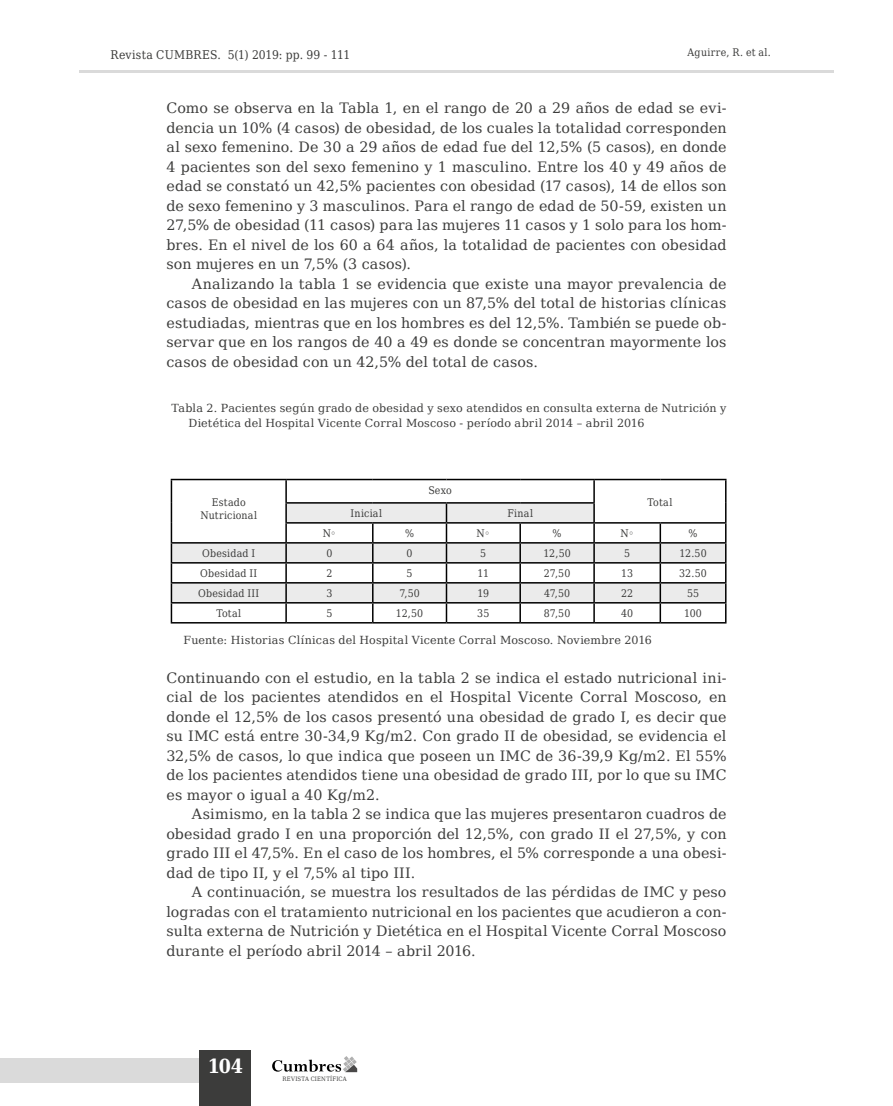
<style>
.page{position:relative;width:893px;height:1106px;background:#fff}
.page>*{position:absolute;margin:0;border:0;box-sizing:border-box;transform-origin:0 0}
.t1{font:700 19.5px "DejaVu Serif Condensed";color:#fff}
.t2{font:14.25px/19.5px "DejaVu Serif";letter-spacing:.01em;color:#3c3c3b;text-align:justify}
.t3{font:12px "DejaVu Serif Condensed";letter-spacing:.015em;color:#3c3c3b}
.t4{font:11.1px/15px "DejaVu Serif";letter-spacing:.02em;color:#3c3c3b}
.t5{font:10.5px/12.8px "DejaVu Serif Condensed";letter-spacing:.015em;color:#3c3c3b;text-align:center}
.t6{font:10.5px "DejaVu Serif Condensed";letter-spacing:.035em;color:#3c3c3b}
.t7{font:6px "DejaVu Serif Condensed";letter-spacing:.03em;color:#3c3c3b}
</style>
<div class="page">
<div style="left:0;top:1058px;width:205px;height:24px;background:#dadada"></div>
<hr style="left:79px;top:70px;width:754px;height:3px;background:#dadada">
<div style="left:200px;top:1050px;width:51px;height:56px;background:#3c3c3b"></div>
<svg style="left:272px;top:1056px;width:85px;height:16px"></svg>
<svg style="left:172px;top:503px;width:553px;height:99px;fill:#ebebeb"></svg>
<hr style="left:171px;top:479px;width:115px;height:1px;background:#000">
<hr style="left:286px;top:479px;width:87px;height:1px;background:#000">
<hr style="left:285px;top:480px;width:2px;height:22px;background:#000">
<hr style="left:373px;top:479px;width:73px;height:1px;background:#000">
<hr style="left:446px;top:479px;width:74px;height:1px;background:#000">
<hr style="left:520px;top:479px;width:74px;height:1px;background:#000">
<hr style="left:594px;top:479px;width:66px;height:1px;background:#000">
<hr style="left:593px;top:480px;width:2px;height:22px;background:#000">
<hr style="left:660px;top:479px;width:66px;height:1px;background:#000">
<hr style="left:285px;top:502px;width:88px;height:1px;background:#000">
<hr style="left:373px;top:502px;width:73px;height:1px;background:#000">
<hr style="left:446px;top:502px;width:74px;height:1px;background:#000">
<hr style="left:520px;top:502px;width:75px;height:1px;background:#000">
<hr style="left:285px;top:522px;width:88px;height:1px;background:#000">
<hr style="left:373px;top:522px;width:73px;height:1px;background:#000">
<hr style="left:446px;top:522px;width:74px;height:1px;background:#000">
<hr style="left:520px;top:522px;width:74px;height:1px;background:#000">
<hr style="left:594px;top:522px;width:66px;height:1px;background:#000">
<hr style="left:660px;top:522px;width:66px;height:1px;background:#000">
<hr style="left:171px;top:542px;width:115px;height:1px;background:#000">
<hr style="left:286px;top:542px;width:87px;height:1px;background:#000">
<hr style="left:373px;top:542px;width:73px;height:1px;background:#000">
<hr style="left:446px;top:542px;width:74px;height:1px;background:#000">
<hr style="left:520px;top:542px;width:74px;height:1px;background:#000">
<hr style="left:594px;top:542px;width:66px;height:1px;background:#000">
<hr style="left:660px;top:542px;width:66px;height:1px;background:#000">
<hr style="left:171px;top:562px;width:115px;height:1px;background:#000">
<hr style="left:286px;top:562px;width:87px;height:1px;background:#000">
<hr style="left:373px;top:562px;width:73px;height:1px;background:#000">
<hr style="left:446px;top:562px;width:74px;height:1px;background:#000">
<hr style="left:520px;top:562px;width:74px;height:1px;background:#000">
<hr style="left:594px;top:562px;width:66px;height:1px;background:#000">
<hr style="left:660px;top:562px;width:66px;height:1px;background:#000">
<hr style="left:171px;top:582px;width:115px;height:1px;background:#000">
<hr style="left:286px;top:582px;width:87px;height:1px;background:#000">
<hr style="left:373px;top:582px;width:73px;height:1px;background:#000">
<hr style="left:446px;top:582px;width:74px;height:1px;background:#000">
<hr style="left:520px;top:582px;width:74px;height:1px;background:#000">
<hr style="left:594px;top:582px;width:66px;height:1px;background:#000">
<hr style="left:660px;top:582px;width:66px;height:1px;background:#000">
<hr style="left:171px;top:602px;width:115px;height:1px;background:#000">
<svg style="left:171px;top:480px;width:1px;height:142px"></svg>
<hr style="left:286px;top:602px;width:87px;height:1px;background:#000">
<svg style="left:285px;top:503px;width:2px;height:119px"></svg>
<hr style="left:373px;top:602px;width:73px;height:1px;background:#000">
<svg style="left:372px;top:523px;width:2px;height:99px"></svg>
<hr style="left:446px;top:602px;width:74px;height:1px;background:#000">
<svg style="left:446px;top:503px;width:1px;height:119px"></svg>
<hr style="left:520px;top:602px;width:74px;height:1px;background:#000">
<svg style="left:519px;top:523px;width:2px;height:99px"></svg>
<hr style="left:594px;top:602px;width:66px;height:1px;background:#000">
<svg style="left:593px;top:503px;width:2px;height:119px"></svg>
<hr style="left:660px;top:602px;width:66px;height:1px;background:#000">
<svg style="left:660px;top:523px;width:1px;height:99px"></svg>
<svg style="left:725px;top:480px;width:1px;height:142px"></svg>
<hr style="left:171px;top:622px;width:115px;height:1px;background:#000">
<hr style="left:286px;top:622px;width:87px;height:1px;background:#000">
<hr style="left:373px;top:622px;width:73px;height:1px;background:#000">
<hr style="left:446px;top:622px;width:74px;height:1px;background:#000">
<hr style="left:520px;top:622px;width:74px;height:1px;background:#000">
<hr style="left:594px;top:622px;width:66px;height:1px;background:#000">
<hr style="left:660px;top:622px;width:66px;height:1px;background:#000">
<p class="t3" style="left:111px;top:46px;width:241px">Revista CUMBRES. 5(1) 2019: pp. 99 - 111</p>
<p class="t6" style="left:687px;top:44px;width:85px">Aguirre, R. et al.</p>
<p class="t2" style="left:166px;top:98px;width:562px">Como se observa en la Tabla 1, en el rango de 20 a 29 años de edad se evi&shy;dencia un 10% (4 casos) de obesidad, de los cuales la totalidad corresponden al sexo femenino. De 30 a 29 años de edad fue del 12,5% (5 casos), en donde 4 pacientes son del sexo femenino y 1 masculino. Entre los 40 y 49 años de edad se constató un 42,5% pacientes con obesidad (17 casos), 14 de ellos son de sexo femenino y 3 masculinos. Para el rango de edad de 50-59, existen un 27,5% de obesidad (11 casos) para las mujeres 11 casos y 1 solo para los hom&shy;bres. En el nivel de los 60 a 64 años, la totalidad de pacientes con obesidad son mujeres en un 7,5% (3 casos).</p>
<p class="t2" style="left:166px;top:274px;width:562px;text-indent:26px">Analizando la tabla 1 se evidencia que existe una mayor prevalencia de casos de obesidad en las mujeres con un 87,5% del total de historias clínicas estudiadas, mientras que en los hombres es del 12,5%. También se puede ob&shy;servar que en los rangos de 40 a 49 es donde se concentran mayormente los casos de obesidad con un 42,5% del total de casos.</p>
<p class="t4" style="left:189px;top:400px;width:539px;text-indent:-17px">Tabla 2. Pacientes según grado de obesidad y sexo atendidos en consulta externa de Nutrición y<br>Dietética del Hospital Vicente Corral Moscoso - período abril 2014 – abril 2016</p>
<p class="t5" style="left:200px;top:496px;width:58px">Estado<br>Nutricional</p>
<p class="t5" style="left:428px;top:483px;width:25px">Sexo</p>
<p class="t5" style="left:351px;top:506px;width:33px">Inicial</p>
<p class="t5" style="left:507px;top:506px;width:27px">Final</p>
<p class="t5" style="left:647px;top:496px;width:26px">Total</p>
<p class="t5" style="left:323px;top:526px;width:15px">N◦</p>
<p class="t5" style="left:405px;top:526px;width:10px">%</p>
<p class="t5" style="left:477px;top:526px;width:15px">N◦</p>
<p class="t5" style="left:553px;top:526px;width:10px">%</p>
<p class="t5" style="left:620px;top:526px;width:15px">N◦</p>
<p class="t5" style="left:688px;top:526px;width:10px">%</p>
<p class="t5" style="left:202px;top:546px;width:54px">Obesidad I</p>
<p class="t5" style="left:326px;top:546px;width:8px">0</p>
<p class="t5" style="left:407px;top:546px;width:8px">0</p>
<p class="t5" style="left:480px;top:546px;width:8px">5</p>
<p class="t5" style="left:543px;top:546px;width:29px">12,50</p>
<p class="t5" style="left:624px;top:546px;width:8px">5</p>
<p class="t5" style="left:679px;top:546px;width:29px">12.50</p>
<p class="t5" style="left:200px;top:566px;width:58px">Obesidad II</p>
<p class="t5" style="left:326px;top:566px;width:8px">2</p>
<p class="t5" style="left:407px;top:566px;width:8px">5</p>
<p class="t5" style="left:478px;top:566px;width:13px">11</p>
<p class="t5" style="left:544px;top:566px;width:28px">27,50</p>
<p class="t5" style="left:621px;top:566px;width:13px">13</p>
<p class="t5" style="left:679px;top:566px;width:29px">32.50</p>
<p class="t5" style="left:198px;top:586px;width:62px">Obesidad III</p>
<p class="t5" style="left:326px;top:586px;width:8px">3</p>
<p class="t5" style="left:399px;top:586px;width:22px">7,50</p>
<p class="t5" style="left:477px;top:586px;width:13px">19</p>
<p class="t5" style="left:544px;top:586px;width:28px">47,50</p>
<p class="t5" style="left:621px;top:586px;width:14px">22</p>
<p class="t5" style="left:687px;top:586px;width:14px">55</p>
<p class="t5" style="left:216px;top:606px;width:26px">Total</p>
<p class="t5" style="left:326px;top:606px;width:8px">5</p>
<p class="t5" style="left:396px;top:606px;width:29px">12,50</p>
<p class="t5" style="left:477px;top:606px;width:14px">35</p>
<p class="t5" style="left:544px;top:606px;width:28px">87,50</p>
<p class="t5" style="left:621px;top:606px;width:14px">40</p>
<p class="t5" style="left:684px;top:606px;width:19px">100</p>
<p class="t4" style="left:183px;top:632px;width:470px">Fuente: Historias Clínicas del Hospital Vicente Corral Moscoso. Noviembre 2016</p>
<p class="t2" style="left:166px;top:667px;width:562px">Continuando con el estudio, en la tabla 2 se indica el estado nutricional ini&shy;cial de los pacientes atendidos en el Hospital Vicente Corral Moscoso, en donde el 12,5% de los casos presentó una obesidad de grado I, es decir que su IMC está entre 30-34,9 Kg/m2. Con grado II de obesidad, se evidencia el 32,5% de casos, lo que indica que poseen un IMC de 36-39,9 Kg/m2. El 55% de los pacientes atendidos tiene una obesidad de grado III, por lo que su IMC es mayor o igual a 40 Kg/m2.</p>
<p class="t2" style="left:166px;top:804px;width:562px;text-indent:26px">Asimismo, en la tabla 2 se indica que las mujeres presentaron cuadros de obesidad grado I en una proporción del 12,5%, con grado II el 27,5%, y con grado III el 47,5%. En el caso de los hombres, el 5% corresponde a una obesi&shy;dad de tipo II, y el 7,5% al tipo III.</p>
<p class="t2" style="left:166px;top:882px;width:562px;text-indent:26px">A continuación, se muestra los resultados de las pérdidas de IMC y peso logradas con el tratamiento nutricional en los pacientes que acudieron a con&shy;sulta externa de Nutrición y Dietética en el Hospital Vicente Corral Moscoso durante el período abril 2014 – abril 2016.</p>
<h1 class="t1" style="left:208px;top:1050px;width:37px">104</h1>
<p class="t7" style="left:282px;top:1073px;width:66px">REVISTA CIENTÍFICA</p>
</div>
